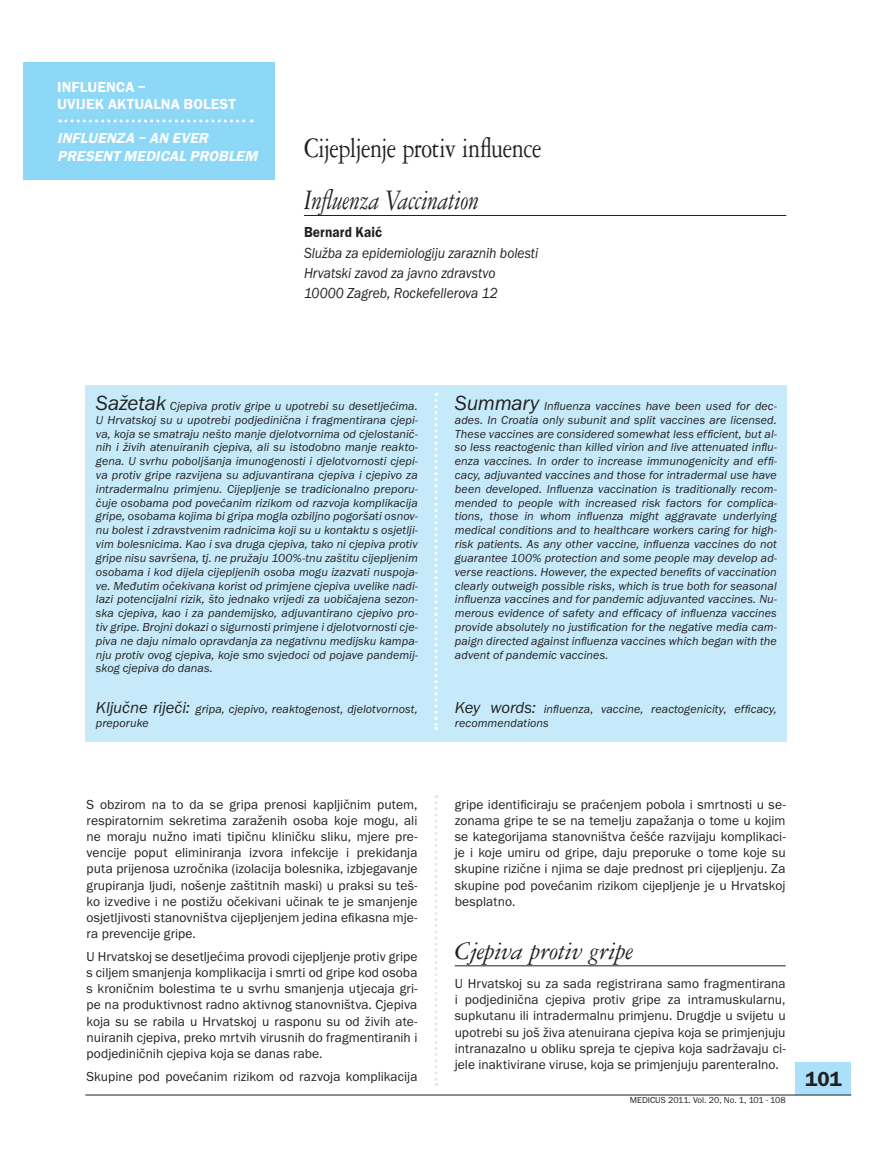
<style>
.page{position:relative;width:872px;height:1169px;background:#fff}
.page>*{position:absolute;margin:0;border:0;box-sizing:border-box;transform-origin:0 0}
.t1{font:30px "Garamond Three";letter-spacing:-.025em;color:#231f20;scale:.8 1}
.t2{font:italic 30px "Garamond Three";letter-spacing:-.015em;color:#231f20;scale:.8 1}
.t3{font:italic 27px "Garamond Three";letter-spacing:-.01em;color:#231f20}
.t4{font:600 21px "Franklin Got ITCM";color:#231f20}
.t5{font:italic 15px/20.1px "Franklin Got ITCM";color:#231f20;scale:.9 1}
.t6{font:italic 600 15px/17.2px "Franklin Got ITCM";color:#fff}
.t7{font:600 15px/17.2px "Franklin Got ITCM";letter-spacing:.005em;color:#fff}
.t8{font:600 15px "Franklin Got ITCM";letter-spacing:.01em;color:#231f20;scale:.9 1}
.t9{font:13.5px/16.2px "Franklin Got ITCM";color:#231f20;text-align:justify}
.t10{font:italic 12px/13.8px "Franklin Got ITCM";letter-spacing:.01em;color:#231f20;text-align:justify}
.t11{font:9px "Franklin Got ITCM";color:#231f20}
.s1{font-size:21px}
.s2{font-size:16.5px}
</style>
<div class="page">
<div style="left:795px;top:1061px;width:56px;height:33px;background:#aae0f9"></div>
<hr style="left:85px;top:1094px;width:766px;height:1px;background:#231f20">
<div style="left:23px;top:62px;width:252px;height:118px;background:#8dd7f7"></div>
<div style="left:86px;top:385px;width:700px;height:356px;background:#c6eafa"></div>
<svg style="left:434px;top:393px;width:3px;height:336px"></svg>
<svg style="left:60px;top:119px;width:192px;height:3px"></svg>
<svg style="left:434px;top:795px;width:3px;height:290px"></svg>
<hr style="left:455px;top:965px;width:330px;height:1px;background:#231f20">
<hr style="left:304px;top:215px;width:482px;height:1px;background:#231f20">
<p class="t7" style="left:57px;top:78px;width:180px">INFLUENCA –<br>UVIJEK AKTUALNA BOLEST</p>
<p class="t6" style="left:57px;top:130px;width:205px">INFLUENZA – AN EVER<br>PRESENT MEDICAL PROBLEM</p>
<h1 class="t1" style="left:304px;top:131px;width:298px">Cijepljenje protiv influence</h1>
<h1 class="t2" style="left:304px;top:184px;width:220px">Influenza Vaccination</h1>
<p class="t8" style="left:304px;top:224px;width:88px">Bernard Kaić</p>
<p class="t5" style="left:304px;top:243px;width:262px">Služba za epidemiologiju zaraznih bolesti<br>Hrvatski zavod za javno zdravstvo<br>10000 Zagreb, Rockefellerova 12</p>
<p class="t10" style="left:96px;top:399px;width:323px"><span class="s1">Sažetak</span> Cjepiva protiv gripe u upotrebi su desetljećima.<br>U Hrvatskoj su u upotrebi podjedinična i fragmentirana cjepi&shy;va, koja se smatraju nešto manje djelotvornima od cjelostanič&shy;nih i živih atenuiranih cjepiva, ali su istodobno manje reakto&shy;gena. U svrhu poboljšanja imunogenosti i djelotvornosti cjepi&shy;va protiv gripe razvijena su adjuvantirana cjepiva i cjepivo za intradermalnu primjenu. Cijepljenje se tradicionalno preporu&shy;čuje osobama pod povećanim rizikom od razvoja komplikacija gripe, osobama kojima bi gripa mogla ozbiljno pogoršati osnov&shy;nu bolest i zdravstvenim radnicima koji su u kontaktu s osjetlji&shy;vim bolesnicima. Kao i sva druga cjepiva, tako ni cjepiva protiv gripe nisu savršena, tj. ne pružaju 100%-tnu zaštitu cijepljenim osobama i kod dijela cijepljenih osoba mogu izazvati nuspoja&shy;ve. Međutim očekivana korist od primjene cjepiva uvelike nadi&shy;lazi potencijalni rizik, što jednako vrijedi za uobičajena sezon&shy;ska cjepiva, kao i za pandemijsko, adjuvantirano cjepivo pro&shy;tiv gripe. Brojni dokazi o sigurnosti primjene i djelotvornosti cje&shy;piva ne daju nimalo opravdanja za negativnu medijsku kampa&shy;nju protiv ovog cjepiva, koje smo svjedoci od pojave pandemij&shy;skog cjepiva do danas.</p>
<p class="t10" style="left:96px;top:702px;width:323px"><span class="s2">Ključne riječi:</span> gripa, cjepivo, reaktogenost, djelotvornost, preporuke</p>
<p class="t9" style="left:87px;top:796px;width:332px">S obzirom na to da se gripa prenosi kapljičnim putem, respiratornim sekretima zaraženih osoba koje mogu, ali ne moraju nužno imati tipičnu kliničku sliku, mjere pre&shy;vencije poput eliminiranja izvora infekcije i prekidanja puta prijenosa uzročnika (izolacija bolesnika, izbjegavanje grupiranja ljudi, nošenje zaštitnih maski) u praksi su teš&shy;ko izvedive i ne postižu očekivani učinak te je smanjenje osjetljivosti stanovništva cijepljenjem jedina efikasna mje&shy;ra prevencije gripe.</p>
<p class="t9" style="left:87px;top:948px;width:332px">U Hrvatskoj se desetljećima provodi cijepljenje protiv gripe s ciljem smanjenja komplikacija i smrti od gripe kod osoba s kroničnim bolestima te u svrhu smanjenja utjecaja gri&shy;pe na produktivnost radno aktivnog stanovništva. Cjepiva koja su se rabila u Hrvatskoj u rasponu su od živih ate&shy;nuiranih cjepiva, preko mrtvih virusnih do fragmentiranih i podjediničnih cjepiva koja se danas rabe.</p>
<p class="t9" style="left:87px;top:1067px;width:332px">Skupine pod povećanim rizikom od razvoja komplikacija</p>
<p class="t10" style="left:455px;top:399px;width:323px"><span class="s1">Summary</span> Influenza vaccines have been used for dec&shy;ades. In Croatia only subunit and split vaccines are licensed.<br>These vaccines are considered somewhat less efficient, but al&shy;so less reactogenic than killed virion and live attenuated influ&shy;enza vaccines. In order to increase immunogenicity and effi&shy;cacy, adjuvanted vaccines and those for intradermal use have been developed. Influenza vaccination is traditionally recom&shy;mended to people with increased risk factors for complica&shy;tions, those in whom influenza might aggravate underlying medical conditions and to healthcare workers caring for high&shy;risk patients. As any other vaccine, influenza vaccines do not guarantee 100% protection and some people may develop ad&shy;verse reactions. However, the expected benefits of vaccination clearly outweigh possible risks, which is true both for seasonal influenza vaccines and for pandemic adjuvanted vaccines. Nu&shy;merous evidence of safety and efficacy of influenza vaccines provide absolutely no justification for the negative media cam&shy;paign directed against influenza vaccines which began with the advent of pandemic vaccines.</p>
<p class="t10" style="left:455px;top:702px;width:323px"><span class="s2">Key words:</span> influenza, vaccine, reactogenicity, efficacy, recommendations</p>
<p class="t9" style="left:455px;top:796px;width:332px">gripe identificiraju se praćenjem pobola i smrtnosti u se&shy;zonama gripe te se na temelju zapažanja o tome u kojim se kategorijama stanovništva češće razvijaju komplikaci&shy;je i koje umiru od gripe, daju preporuke o tome koje su skupine rizične i njima se daje prednost pri cijepljenju. Za skupine pod povećanim rizikom cijepljenje je u Hrvatskoj besplatno.</p>
<h2 class="t3" style="left:455px;top:936px;width:180px">Cjepiva protiv gripe</h2>
<p class="t9" style="left:455px;top:975px;width:332px">U Hrvatskoj su za sada registrirana samo fragmentirana i podjedinična cjepiva protiv gripe za intramuskularnu, supkutanu ili intradermalnu primjenu. Drugdje u svijetu u upotrebi su još živa atenuirana cjepiva koja se primjenjuju intranazalno u obliku spreja te cjepiva koja sadržavaju ci&shy;jele inaktivirane viruse, koja se primjenjuju parenteralno.</p>
<p class="t11" style="left:630px;top:1095px;width:157px">MEDICUS 2011. Vol. 20, No. 1, 101 - 108</p>
<h3 class="t4" style="left:805px;top:1067px;width:38px">101</h3>
</div>
